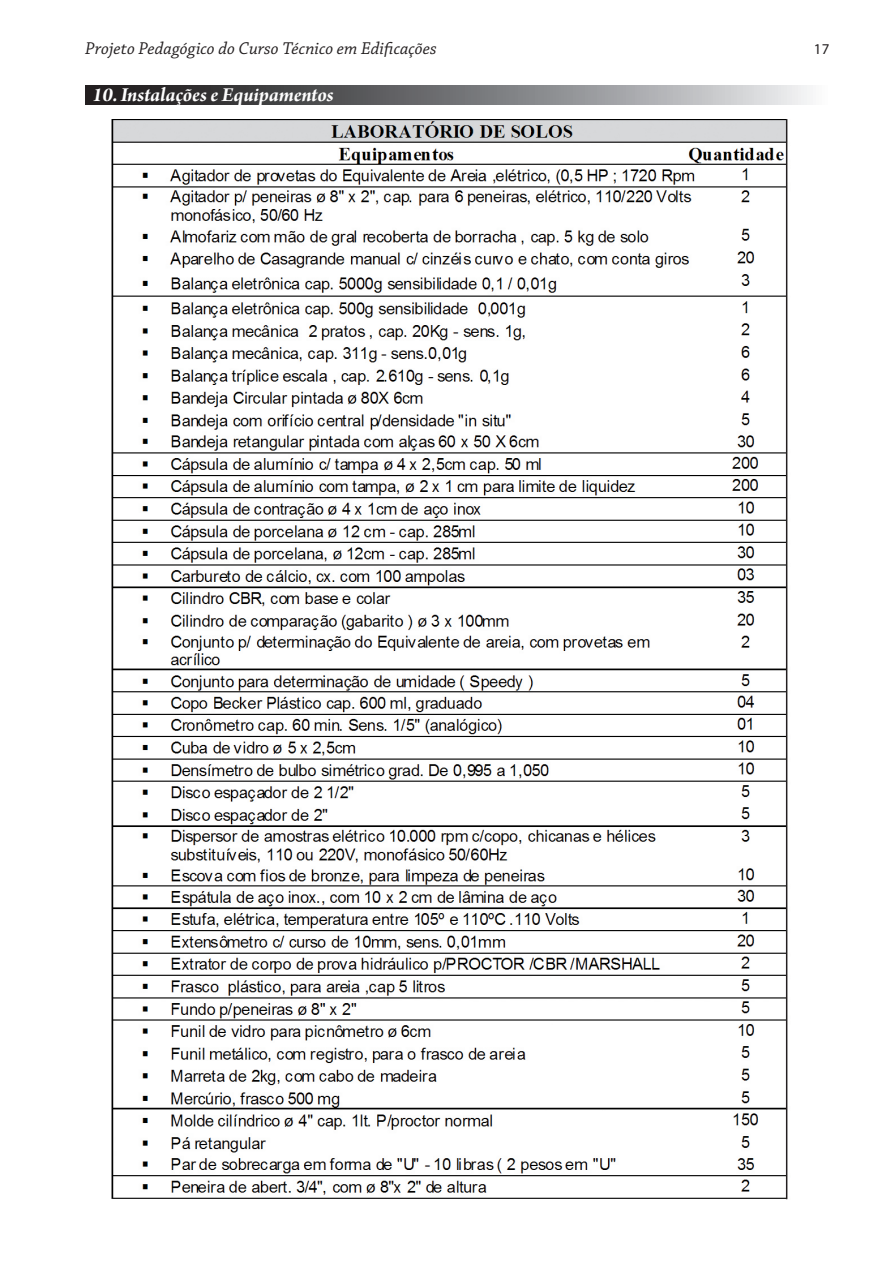
<style>
.page{position:relative;width:893px;height:1263px;background:#fff}
.page>*{position:absolute;margin:0;border:0;box-sizing:border-box;transform-origin:0 0}
.título{font:21px "Arno Pro Bold Italic Subhead";letter-spacing:-.005em;color:#fff}
.t1{font:italic 18px "Chaparral Pro";color:#231f20}
.t2{font:15px "Myriad Pro";color:#231f20}
</style>
<div class="page">
<svg style="left:85px;top:85px;width:725px;height:20px;background:#767679"></svg>
<img style="left:111px;top:119px;width:677px;height:1080px">
<hr style="left:786px;top:119px;width:1px;height:1080px;background:#231f20">
<p class="t1" style="left:85px;top:38px;width:353px">Projeto Pedagógico do Curso Técnico em Edificações</p>
<p class="t2" style="left:814px;top:40px;width:17px">17</p>
<p class="título" style="left:92px;top:83px;width:243px">10. Instalações e Equipamentos</p>
</div>
